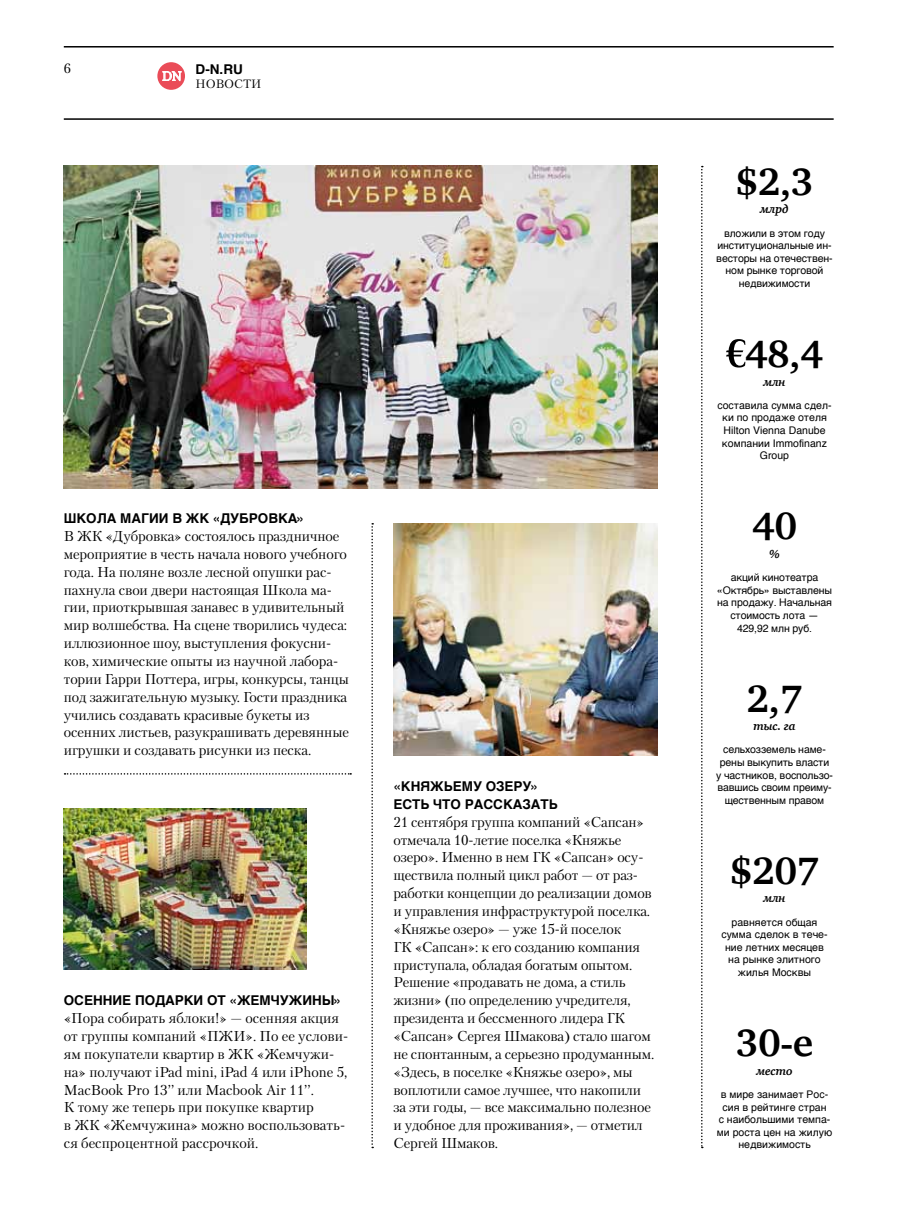
<style>
.page{position:relative;width:923px;height:1212px;background:#fff}
.page>*{position:absolute;margin:0;border:0;box-sizing:border-box;transform-origin:0 0}
.t1{font:700 39px "Charter C";letter-spacing:-.01em;color:#000}
.t2{font:14.25px/17.9px "Petersburg TF";letter-spacing:-.005em;color:#000}
.t3{font:700 13.5px/17.9px "Helvetica TF";color:#000}
.t4{font:13.5px "Petersburg TF";color:#000}
.t5{font:12.6px "Petersburg TF";color:#fff}
.t6{font:italic 700 12px "Charter C";letter-spacing:-.01em;color:#000}
.t7{font:12px "Petersburg TF";color:#000}
.t8{font:10.5px/12.6px "Helvetica TF";letter-spacing:-.01em;color:#000;text-align:center}
</style>
<div class="page">
<hr style="left:64px;top:118px;width:769px;height:2px;background:#000">
<hr style="left:64px;top:46px;width:769px;height:2px;background:#000">
<div style="left:157px;top:62px;width:28px;height:28px;background:#ea4c58;border-radius:50%"></div>
<svg style="left:162px;top:71px;width:20px;height:10px"></svg>
<svg style="left:701px;top:166px;width:2px;height:982px"></svg>
<img style="left:393px;top:523px;width:264px;height:232px">
<svg style="left:371px;top:523px;width:2px;height:625px"></svg>
<svg style="left:65px;top:773px;width:286px;height:2px"></svg>
<img style="left:64px;top:809px;width:242px;height:160px">
<svg style="left:726px;top:339px;width:19px;height:28px"></svg>
<img style="left:64px;top:166px;width:593px;height:323px">
<p class="t4" style="left:64px;top:60px;width:9px">6</p>
<p class="t5" style="left:162px;top:68px;width:21px">DN</p>
<p class="t3" style="left:196px;top:60px;width:49px">D-N.RU</p>
<p class="t7" style="left:196px;top:77px;width:67px">новости</p>
<p class="t3" style="left:64px;top:509px;width:243px">ШКОЛА МАГИИ В ЖК «ДУБРОВКА»</p>
<p class="t2" style="left:64px;top:527px;width:287px">В ЖК «Дубровка» состоялось праздничное мероприятие в честь начала нового учебного года. На поляне возле лесной опушки рас&shy;пахнула свои двери настоящая Школа ма&shy;гии, приоткрывшая занавес в удивительный мир волшебства. На сцене творились чудеса: иллюзионное шоу, выступления фокусни&shy;ков, химические опыты из научной лабора&shy;тории Гарри Поттера, игры, конкурсы, танцы под зажигательную музыку. Гости праздника учились создавать красивые букеты из осенних листьев, разукрашивать деревянные игрушки и создавать рисунки из песка.</p>
<p class="t3" style="left:64px;top:992px;width:280px">ОСЕННИЕ ПОДАРКИ ОТ «ЖЕМЧУЖИНЫ»</p>
<p class="t2" style="left:64px;top:1009px;width:286px">«Пора собирать яблоки!» — осенняя акция от группы компаний «ПЖИ». По ее услови&shy;ям покупатели квартир в ЖК «Жемчужи&shy;на» получают iPad mini, iPad 4 или iPhone 5, MacBook Pro 13’’ или Macbook Air 11’’.<br>К тому же теперь при покупке квартир<br>в ЖК «Жемчужина» можно воспользовать&shy;ся беспроцентной рассрочкой.</p>
<p class="t3" style="left:393px;top:777px;width:166px">«КНЯЖЬЕМУ ОЗЕРУ»<br>ЕСТЬ ЧТО РАССКАЗАТЬ</p>
<p class="t2" style="left:393px;top:812px;width:262px">21 сентября группа компаний «Сапсан» отмечала 10-летие поселка «Княжье озеро». Именно в нем ГК «Сапсан» осу&shy;ществила полный цикл работ — от раз&shy;работки концепции до реализации домов и управления инфраструктурой поселка. «Княжье озеро» — уже 15-й поселок<br>ГК «Сапсан»: к его созданию компания приступала, обладая богатым опытом.<br>Решение «продавать не дома, а стиль жизни» (по определению учредителя, президента и бессменного лидера ГК «Сапсан» Сергея Шмакова) стало шагом не спонтанным, а серьезно продуманным. «Здесь, в поселке «Княжье озеро», мы воплотили самое лучшее, что накопили за эти годы, — все максимально полезное и удобное для проживания», — отметил Сергей Шмаков.</p>
<h1 class="t1" style="left:735px;top:160px;width:80px">$2,3</h1>
<p class="t6" style="left:760px;top:203px;width:30px">млрд</p>
<p class="t8" style="left:716px;top:227px;width:118px">вложили в этом году институциональные ин&shy;весторы на отечествен&shy;ном рынке торговой недвижимости</p>
<h1 class="t1" style="left:745px;top:332px;width:80px">48,4</h1>
<p class="t6" style="left:763px;top:375px;width:24px">млн</p>
<p class="t8" style="left:717px;top:399px;width:116px">составила сумма сдел&shy;ки по продаже отеля<br>Hilton Vienna Danube компании Immofinanz<br>Group</p>
<h1 class="t1" style="left:752px;top:505px;width:46px">40</h1>
<p class="t6" style="left:769px;top:547px;width:12px">%</p>
<p class="t8" style="left:717px;top:571px;width:117px">акций кинотеатра «Октябрь» выставлены на продажу. Начальная стоимость лота —<br>429,92 млн руб.</p>
<h1 class="t1" style="left:746px;top:677px;width:57px">2,7</h1>
<p class="t6" style="left:753px;top:719px;width:44px">тыс. га</p>
<p class="t8" style="left:716px;top:744px;width:118px">сельхозземель наме&shy;рены выкупить власти у частников, воспользо&shy;вавшись своим преиму&shy;щественным правом</p>
<h1 class="t1" style="left:730px;top:849px;width:91px">$207</h1>
<p class="t6" style="left:763px;top:892px;width:24px">млн</p>
<p class="t8" style="left:721px;top:916px;width:108px">равняется общая сумма сделок в тече&shy;ние летних месяцев на рынке элитного жилья Москвы</p>
<h1 class="t1" style="left:736px;top:1021px;width:79px">30‑е</h1>
<p class="t6" style="left:756px;top:1064px;width:38px">место</p>
<p class="t8" style="left:717px;top:1088px;width:117px">в мире занимает Рос&shy;сия в рейтинге стран<br>с наибольшими темпа&shy;ми роста цен на жилую недвижимость</p>
</div>
